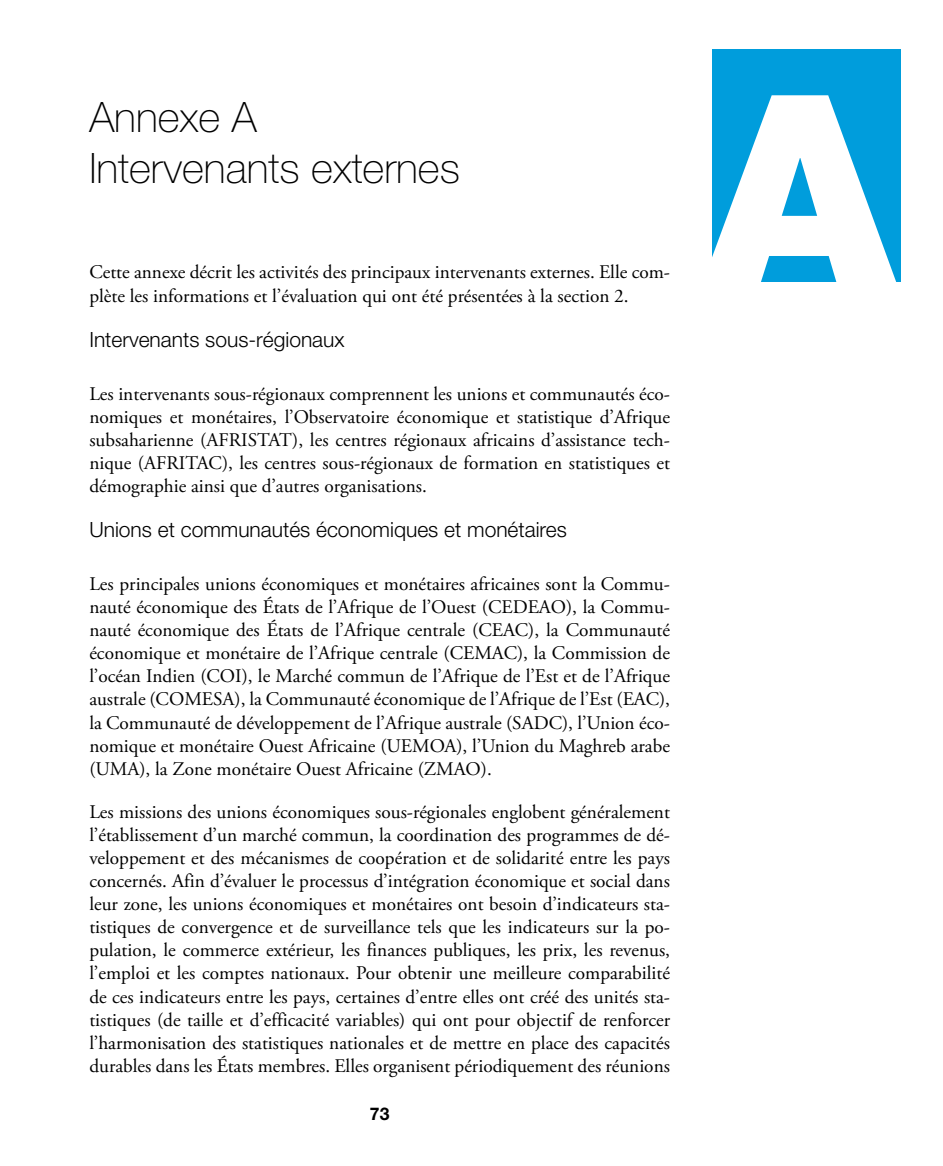
<style>
.page{position:relative;width:943px;height:1166px;background:#fff}
.page>*{position:absolute;margin:0;border:0;box-sizing:border-box;transform-origin:0 0}
.t1{font:900 262.5px "Helvetica Neue";color:#fff}
.t2{font:100 42px/50.4px "Helvetica Neue";color:#000}
.t3{font:300 21px "Helvetica Neue";color:#000}
.t4{font:19.25px/23.1px "Adobe Garamond Pro";color:#000;text-align:justify}
.t5{font:700 17.5px "Helvetica Neue";color:#000}
</style>
<div class="page">
<div style="left:712px;top:50px;width:188px;height:232px;background:#009ddc"></div>
<h2 class="t2" style="left:89px;top:92px;width:372px">Annexe A<br>Intervenants externes</h2>
<p class="t4" style="left:89px;top:261px;width:582px">Cette annexe décrit les activités des principaux intervenants externes. Elle com&shy;plète les informations et l’évaluation qui ont été présentées à la section 2.</p>
<p class="t3" style="left:89px;top:326px;width:257px">Intervenants sous-régionaux</p>
<p class="t4" style="left:89px;top:382px;width:582px">Les intervenants sous-régionaux comprennent les unions et communautés éco&shy;nomiques et monétaires, l’Observatoire économique et statistique d’Afrique subsaharienne (AFRISTAT), les centres régionaux africains d’assistance tech&shy;nique (AFRITAC), les centres sous-régionaux de formation en statistiques et démographie ainsi que d’autres organisations.</p>
<p class="t3" style="left:89px;top:517px;width:479px">Unions et communautés économiques et monétaires</p>
<p class="t4" style="left:89px;top:573px;width:582px">Les principales unions économiques et monétaires africaines sont la Commu&shy;nauté économique des États de l’Afrique de l’Ouest (CEDEAO), la Commu&shy;nauté économique des États de l’Afrique centrale (CEAC), la Communauté économique et monétaire de l’Afrique centrale (CEMAC), la Commission de l’océan Indien (COI), le Marché commun de l’Afrique de l’Est et de l’Afrique australe (COMESA), la Communauté économique de l’Afrique de l’Est (EAC), la Communauté de développement de l’Afrique australe (SADC), l’Union éco&shy;nomique et monétaire Ouest Africaine (UEMOA), l’Union du Maghreb arabe (UMA), la Zone monétaire Ouest Africaine (ZMAO).</p>
<p class="t4" style="left:89px;top:801px;width:582px">Les missions des unions économiques sous-régionales englobent généralement l’établissement d’un marché commun, la coordination des programmes de dé&shy;veloppement et des mécanismes de coopération et de solidarité entre les pays concernés. Afin d’évaluer le processus d’intégration économique et social dans leur zone, les unions économiques et monétaires ont besoin d’indicateurs sta&shy;tistiques de convergence et de surveillance tels que les indicateurs sur la po&shy;pulation, le commerce extérieur, les finances publiques, les prix, les revenus, l’emploi et les comptes nationaux. Pour obtenir une meilleure comparabilité de ces indicateurs entre les pays, certaines d’entre elles ont créé des unités sta&shy;tistiques (de taille et d’efficacité variables) qui ont pour objectif de renforcer l’harmonisation des statistiques nationales et de mettre en place des capacités durables dans les États membres. Elles organisent périodiquement des réunions</p>
<p class="t5" style="left:370px;top:1103px;width:11px">73</p>
<h1 class="t1" style="left:704px;top:33px;width:191px">A</h1>
</div>
